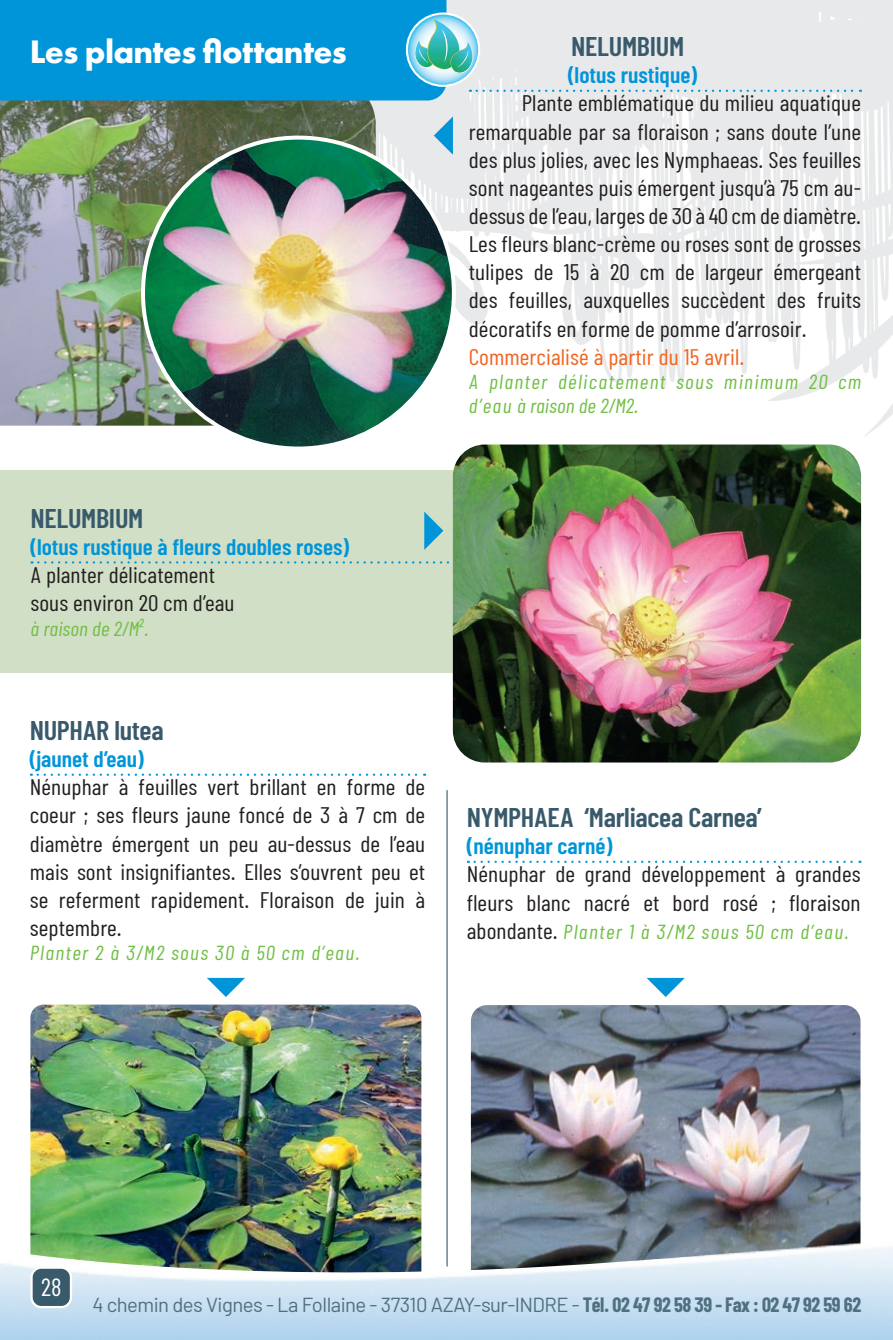
<style>
.page{position:relative;width:893px;height:1340px;background:#fff}
.page>*{position:absolute;margin:0;border:0;box-sizing:border-box;transform-origin:0 0}
.t1{font:700 33.75px "Futura PT";letter-spacing:-.02em;color:#fff}
.t2{font:600 27px "Barlow Condensed";letter-spacing:-.01em;color:#395a6b;scale:1.05 1}
.t3{font:24.75px "Barlow Condensed";color:#fff}
.t4{font:22.5px/28.1px "Barlow Condensed";letter-spacing:.005em;color:#231f20;text-align:justify;scale:1.05 1}
.t5{font:600 22.5px "Barlow Condensed";color:#0095d9;scale:1.05 1}
.t6{font:22.5px "Barlow Condensed";letter-spacing:.005em;color:#f36421;scale:1.05 1}
.t7{font:italic 20.25px/24.3px "Barlow Condensed";letter-spacing:.065em;color:#71bf44;scale:1.05 1}
.t8{font:20.25px "Barlow";letter-spacing:-.025em;color:#506f80}
.t9{font:italic 20.25px "Barlow Condensed";letter-spacing:.005em;color:#71bf44;scale:1.05 1}
.s1{font-style:normal;font-size:22.5px;color:#231f20}
.s2{font-family:"Barlow Condensed";font-weight:700}
</style>
<div class="page">
<img style="left:0;top:0;width:893px;height:576px">
<img style="left:31px;top:1005px;width:390px;height:217px">
<hr style="left:446px;top:790px;width:2px;height:476px;background:#395a6b">
<img style="left:472px;top:1006px;width:387px;height:216px">
<div style="left:468px;top:1002px;width:395px;height:328px;border:3px solid #fff;border-radius:17px"></div>
<img style="left:0;top:1222px;width:893px;height:117px">
<div style="left:0;top:470px;width:846px;height:203px;background:#d1dfc7"></div>
<img style="left:0;top:100px;width:376px;height:325px">
<img style="left:143px;top:138px;width:311px;height:310px;border-radius:155px">
<svg style="left:0;top:0;width:861px;height:100px;background:#6dbde0"></svg>
<svg style="left:32px;top:561px;width:421px;height:2px"></svg>
<img style="left:453px;top:444px;width:408px;height:318px">
<svg style="left:38px;top:773px;width:387px;height:2px"></svg>
<svg style="left:475px;top:860px;width:385px;height:3px"></svg>
<svg style="left:434px;top:116px;width:19px;height:39px"></svg>
<svg style="left:424px;top:511px;width:19px;height:39px"></svg>
<svg style="left:207px;top:977px;width:38px;height:20px"></svg>
<svg style="left:647px;top:977px;width:38px;height:20px"></svg>
<div style="left:32px;top:1267px;width:39px;height:39px;background:#395a6b;border-radius:10px"></div>
<div style="left:30px;top:1266px;width:42px;height:42px;border:2px solid #fff;border-radius:10px"></div>
<h1 class="t1" style="left:30px;top:30px;width:319px">Les plantes flottantes</h1>
<p class="t2" style="left:30px;top:501px;width:109px">NELUMBIUM</p>
<p class="t5" style="left:30px;top:533px;width:305px">(lotus rustique à fleurs doubles roses)</p>
<p class="t4" style="left:30px;top:560px;width:196px">A planter délicatement sous environ 20 cm d’eau</p>
<p class="t9" style="left:30px;top:615px;width:114px">à raison de 2/M².</p>
<p class="t2" style="left:30px;top:713px;width:129px">NUPHAR lutea</p>
<p class="t5" style="left:30px;top:745px;width:110px">(jaunet d’eau)</p>
<p class="t4" style="left:30px;top:772px;width:378px">Nénuphar à feuilles vert brillant en forme de coeur ; ses fleurs jaune foncé de 3 à 7 cm de diamètre émergent un peu au-dessus de l’eau mais sont insignifiantes. Elles s’ouvrent peu et se referment rapidement. Floraison de juin à septembre.</p>
<p class="t7" style="left:30px;top:940px;width:316px">Planter 2 à 3/M2 sous 30 à 50 cm d’eau.</p>
<p class="t2" style="left:571px;top:30px;width:109px">NELUMBIUM</p>
<p class="t5" style="left:568px;top:61px;width:124px">(lotus rustique)</p>
<p class="t4" style="left:469px;top:89px;width:375px;text-indent:53px">Plante emblématique du milieu aquatique remarquable par sa floraison ; sans doute l’une des plus jolies, avec les Nymphaeas. Ses feuilles sont nageantes puis émergent jusqu’à 75 cm au&shy;dessus de l’eau, larges de 30 à 40 cm de diamètre.<br>Les fleurs blanc-crème ou roses sont de grosses tulipes de 15 à 20 cm de largeur émergeant des feuilles, auxquelles succèdent des fruits décoratifs en forme de pomme d’arrosoir.</p>
<p class="t6" style="left:469px;top:342px;width:264px">Commercialisé à partir du 15 avril.</p>
<p class="t7" style="left:469px;top:369px;width:375px">A planter délicatement sous minimum 20 cm d’eau à raison de 2/M2.</p>
<p class="t2" style="left:467px;top:800px;width:283px">NYMPHAEA ‘Marliacea Carnea’</p>
<p class="t5" style="left:467px;top:832px;width:140px">(nénuphar carné)</p>
<p class="t4" style="left:467px;top:859px;width:377px">Nénuphar de grand développement à grandes fleurs blanc nacré et bord rosé ; floraison</p>
<p class="t7" style="left:467px;top:918px;width:365px"><span class="s1">abondante.</span> Planter 1 à 3/M2 sous 50 cm d’eau.</p>
<p class="t3" style="left:41px;top:1271px;width:22px">28</p>
<p class="t8" style="left:92px;top:1292px;width:770px">4 chemin des Vignes - La Follaine - 37310 AZAY-sur-INDRE - <span class="s2">Tél. 02 47 92 58 39 - Fax : 02 47 92 59 62</span></p>
</div>
